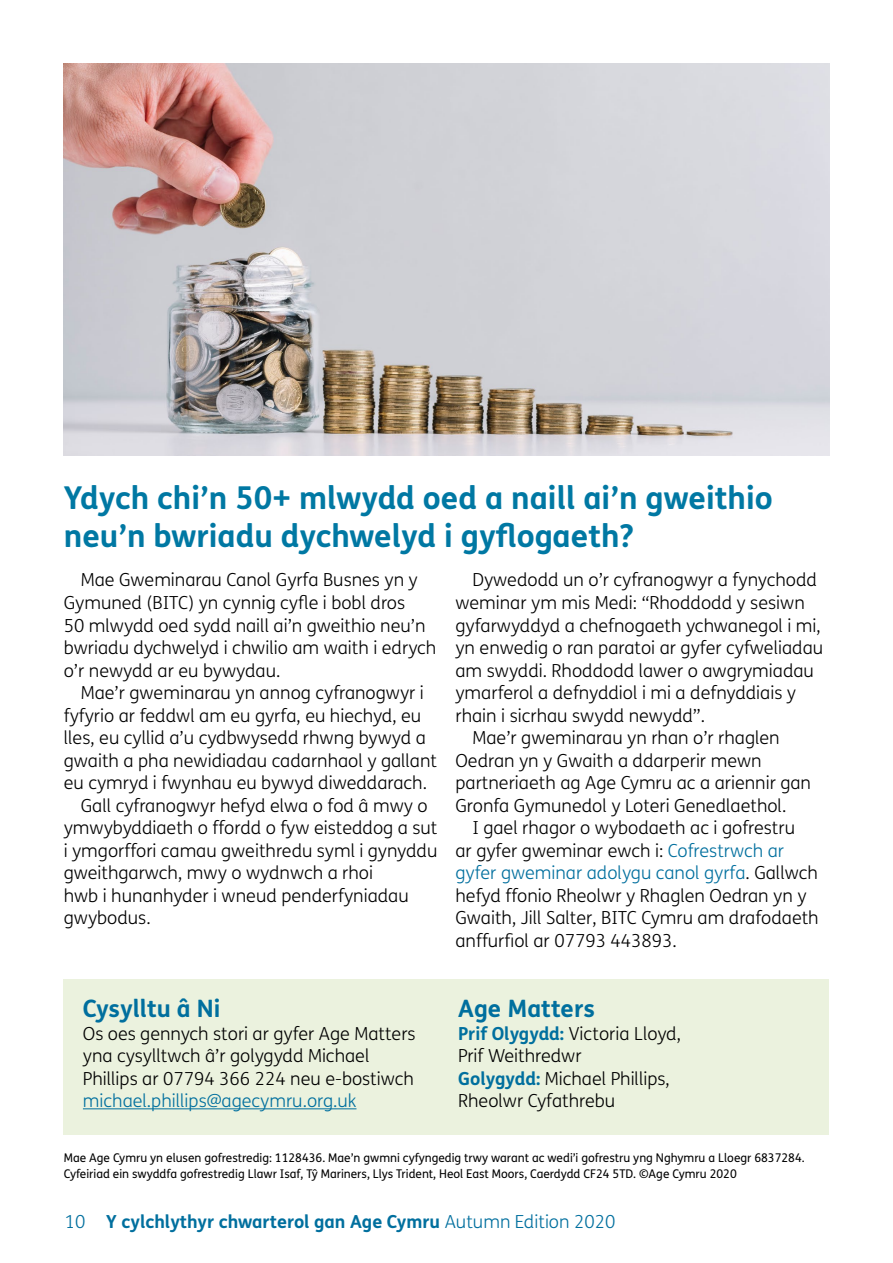
<style>
.page{position:relative;width:893px;height:1263px;background:#fff}
.page>*{position:absolute;margin:0;border:0;box-sizing:border-box;transform-origin:0 0}
.t1{font:700 31.5px/37.5px "FS Me";color:#0078a3}
.t2{font:700 24px "FS Me";color:#006f9e}
.t3{font:300 18px/22.5px "FS Me";color:#000}
.t4{font:300 18px "FS Me";color:#006f9e}
.t5{font:700 18px "FS Me";color:#006f9e}
.t6{font:12px/16.5px "FS Me";color:#000}
.s1{color:#006f9e}
.s2{color:#000}
.s3{font-weight:700;color:#006f9e}
.s4{font-weight:300}
</style>
<div class="page">
<div style="left:64px;top:979px;width:765px;height:156px;background:#ebf2de"></div>
<hr style="left:83px;top:1108px;width:273px;height:1px;background:#006f9e">
<img style="left:64px;top:64px;width:765px;height:391px">
<h1 class="t1" style="left:64px;top:478px;width:710px">Ydych chi’n 50+ mlwydd oed a naill ai’n gweithio neu’n bwriadu dychwelyd i gyflogaeth?</h1>
<p class="t3" style="left:64px;top:568px;width:374px;text-indent:17px">Mae Gweminarau Canol Gyrfa Busnes yn y Gymuned (BITC) yn cynnig cyfle i bobl dros<br>50 mlwydd oed sydd naill ai’n gweithio neu’n bwriadu dychwelyd i chwilio am waith i edrych o’r newydd ar eu bywydau.</p>
<p class="t3" style="left:81px;top:681px;width:345px">Mae’r gweminarau yn annog cyfranogwyr i</p>
<p class="t3" style="left:64px;top:703px;width:359px">fyfyrio ar feddwl am eu gyrfa, eu hiechyd, eu</p>
<p class="t3" style="left:64px;top:726px;width:364px">lles, eu cyllid a’u cydbwysedd rhwng bywyd a</p>
<p class="t3" style="left:64px;top:748px;width:375px">gwaith a pha newidiadau cadarnhaol y gallant</p>
<p class="t3" style="left:64px;top:771px;width:365px">eu cymryd i fwynhau eu bywyd diweddarach.</p>
<p class="t3" style="left:81px;top:793px;width:348px">Gall cyfranogwyr hefyd elwa o fod â mwy o</p>
<p class="t3" style="left:64px;top:816px;width:375px">ymwybyddiaeth o ffordd o fyw eisteddog a sut</p>
<p class="t3" style="left:64px;top:838px;width:375px">i ymgorffori camau gweithredu syml i gynyddu</p>
<p class="t3" style="left:64px;top:861px;width:311px">gweithgarwch, mwy o wydnwch a rhoi</p>
<p class="t3" style="left:64px;top:883px;width:346px">hwb i hunanhyder i wneud penderfyniadau</p>
<p class="t3" style="left:64px;top:906px;width:88px">gwybodus.</p>
<p class="t3" style="left:472px;top:568px;width:346px">Dywedodd un o’r cyfranogwyr a fynychodd</p>
<p class="t3" style="left:455px;top:591px;width:351px">weminar ym mis Medi: “Rhoddodd y sesiwn</p>
<p class="t3" style="left:455px;top:613px;width:367px">gyfarwyddyd a chefnogaeth ychwanegol i mi,</p>
<p class="t3" style="left:455px;top:636px;width:369px">yn enwedig o ran paratoi ar gyfer cyfweliadau</p>
<p class="t3" style="left:455px;top:658px;width:360px">am swyddi. Rhoddodd lawer o awgrymiadau</p>
<p class="t3" style="left:455px;top:681px;width:342px">ymarferol a defnyddiol i mi a defnyddiais y</p>
<p class="t3" style="left:455px;top:703px;width:251px">rhain i sicrhau swydd newydd”.</p>
<p class="t3" style="left:472px;top:726px;width:309px">Mae’r gweminarau yn rhan o’r rhaglen</p>
<p class="t3" style="left:455px;top:748px;width:308px">Oedran yn y Gwaith a ddarperir mewn</p>
<p class="t3" style="left:455px;top:771px;width:357px">partneriaeth ag Age Cymru ac a ariennir gan</p>
<p class="t3" style="left:455px;top:793px;width:332px">Gronfa Gymunedol y Loteri Genedlaethol.</p>
<p class="t3" style="left:472px;top:816px;width:324px">I gael rhagor o wybodaeth ac i gofrestru</p>
<p class="t3" style="left:455px;top:838px;width:330px">ar gyfer gweminar ewch i: <span class="s1">Cofrestrwch ar</span></p>
<p class="t4" style="left:455px;top:860px;width:364px">gyfer gweminar adolygu canol gyrfa<span class="s2">. Gallwch</span></p>
<p class="t3" style="left:455px;top:883px;width:353px">hefyd ffonio Rheolwr y Rhaglen Oedran yn y</p>
<p class="t3" style="left:455px;top:906px;width:365px">Gwaith, Jill Salter, BITC Cymru am drafodaeth</p>
<p class="t3" style="left:455px;top:928px;width:223px">anffurfiol ar 07793 443893.</p>
<h2 class="t2" style="left:83px;top:990px;width:139px">Cysylltu â Ni</h2>
<p class="t3" style="left:83px;top:1021px;width:334px">Os oes gennych stori ar gyfer Age Matters yna cysylltwch â’r golygydd Michael<br>Phillips ar 07794 366 224 neu e-bostiwch</p>
<p class="t4" style="left:83px;top:1088px;width:275px">michael.phillips@agecymru.org.uk</p>
<h2 class="t2" style="left:458px;top:990px;width:138px">Age Matters</h2>
<p class="t3" style="left:458px;top:1021px;width:224px"><span class="s3">Prif Olygydd:</span> Victoria Lloyd,<br>Prif Weithredwr<br><span class="s3">Golygydd:</span> Michael Phillips,<br>Rheolwr Cyfathrebu</p>
<p class="t6" style="left:64px;top:1149px;width:742px">Mae Age Cymru yn elusen gofrestredig: 1128436. Mae’n gwmni cyfyngedig trwy warant ac wedi’i gofrestru yng Nghymru a Lloegr 6837284.<br>Cyfeiriad ein swyddfa gofrestredig Llawr Isaf, Tŷ Mariners, Llys Trident, Heol East Moors, Caerdydd CF24 5TD. ©Age Cymru 2020</p>
<p class="t5" style="left:65px;top:1208px;width:552px"><span class="s4">10</span> Y cylchlythyr chwarterol gan Age Cymru <span class="s4">Autumn Edition 2020</span></p>
</div>
